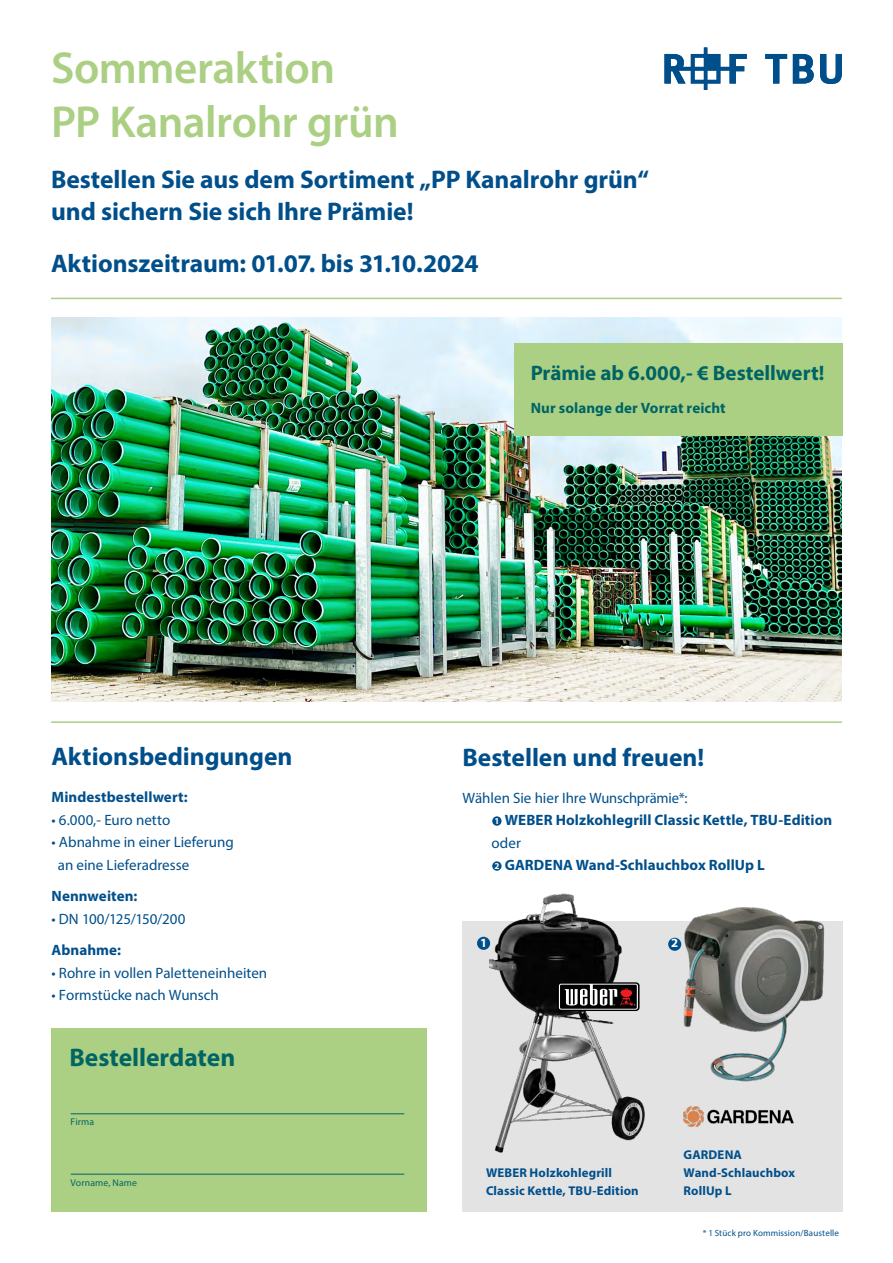
<style>
.page{position:relative;width:893px;height:1263px;background:#fff}
.page>*{position:absolute;margin:0;border:0;box-sizing:border-box;transform-origin:0 0}
.t1{font:600 45px/54px "Myriad Pro";letter-spacing:-.01em;color:#abd084}
.t2{font:700 25.5px/31.5px "Myriad Pro";letter-spacing:-.005em;color:#004f8b}
.t3{font:700 25.5px "Myriad Pro";color:#026564}
.t4{font:700 21px "Myriad Pro";letter-spacing:-.005em;color:#006464}
.t5{font:700 15px/22.5px "Myriad Pro";letter-spacing:.005em;color:#004f8b}
.t6{font:15px/22.5px "Myriad Pro";color:#004f8b}
.t7{font:700 15px "Myriad Pro";letter-spacing:.005em;color:#006464}
.t8{font:700 12.75px/18px "Myriad Pro";letter-spacing:.01em;color:#004f8b}
.t9{font:700 12.6px "Myriad Pro";color:#fff}
.t10{font:9.75px "Myriad Pro";letter-spacing:.015em;color:#026564}
.t11{font:9px "Myriad Pro";letter-spacing:.015em;color:#004f8b}
.s1{font-weight:400}
.s2{font-size:9px;color:#fff}
</style>
<div class="page">
<svg style="left:765px;top:54px;width:22px;height:30px"></svg>
<svg style="left:820px;top:54px;width:22px;height:30px"></svg>
<svg style="left:793px;top:54px;width:21px;height:30px"></svg>
<svg style="left:664px;top:47px;width:83px;height:43px"></svg>
<div style="left:51px;top:1028px;width:376px;height:184px;background:#abd084"></div>
<div style="left:462px;top:922px;width:381px;height:290px;background:#e3e3e3"></div>
<hr style="left:51px;top:298px;width:791px;height:1px;background:#abd084">
<img style="left:51px;top:317px;width:791px;height:385px">
<hr style="left:51px;top:721px;width:791px;height:2px;background:#abd084">
<svg style="left:492px;top:816px;width:10px;height:10px"></svg>
<svg style="left:492px;top:861px;width:10px;height:10px"></svg>
<img style="left:678px;top:907px;width:150px;height:175px">
<div style="left:477px;top:937px;width:13px;height:13px;background:#004f8b;border-radius:50%"></div>
<div style="left:668px;top:938px;width:13px;height:13px;background:#004f8b;border-radius:50%"></div>
<div style="left:514px;top:344px;width:329px;height:92px;background:#abd084"></div>
<img style="left:490px;top:893px;width:166px;height:260px">
<img style="left:683px;top:1106px;width:111px;height:21px">
<svg style="left:557px;top:982px;width:82px;height:29px"></svg>
<hr style="left:71px;top:1174px;width:333px;height:1px;background:#026564">
<hr style="left:71px;top:1113px;width:333px;height:1px;background:#026564">
<h1 class="t1" style="left:51px;top:39px;width:349px">Sommeraktion<br>PP Kanalrohr grün</h1>
<h2 class="t2" style="left:51px;top:163px;width:600px">Bestellen Sie aus dem Sortiment „PP Kanalrohr grün“ und sichern Sie sich Ihre Prämie!</h2>
<h2 class="t2" style="left:51px;top:247px;width:429px">Aktionszeitraum: 01.07. bis 31.10.2024</h2>
<h2 class="t2" style="left:52px;top:740px;width:242px">Aktionsbedingungen</h2>
<p class="t5" style="left:52px;top:785px;width:138px">Mindestbestellwert:</p>
<p class="t6" style="left:52px;top:808px;width:120px">• 6.000,- Euro netto</p>
<p class="t6" style="left:58px;top:831px;width:177px;text-indent:-6px">• Abnahme in einer Lieferung an eine Lieferadresse</p>
<p class="t5" style="left:52px;top:884px;width:88px">Nennweiten:</p>
<p class="t6" style="left:52px;top:907px;width:135px">• DN 100/125/150/200</p>
<p class="t5" style="left:52px;top:938px;width:71px">Abnahme:</p>
<p class="t6" style="left:52px;top:961px;width:217px">• Rohre in vollen Paletteneinheiten</p>
<p class="t6" style="left:52px;top:984px;width:169px">• Formstücke nach Wunsch</p>
<h2 class="t3" style="left:70px;top:1041px;width:167px">Bestellerdaten</h2>
<p class="t10" style="left:71px;top:1116px;width:25px">Firma</p>
<p class="t10" style="left:71px;top:1176px;width:68px">Vorname, Name</p>
<h3 class="t4" style="left:531px;top:360px;width:295px">Prämie ab 6.000,- € Bestellwert!</h3>
<p class="t7" style="left:531px;top:399px;width:197px">Nur solange der Vorrat reicht</p>
<h2 class="t2" style="left:462px;top:741px;width:243px">Bestellen und freuen!</h2>
<p class="t5" style="left:492px;top:786px;width:342px;text-indent:-29px"><span class="s1">Wählen Sie hier Ihre Wunschprämie*:<br></span><span class="s2">1</span> WEBER Holzkohlegrill Classic Kettle, TBU-Edition <span class="s1">oder<br></span><span class="s2">2</span> GARDENA Wand-Schlauchbox RollUp L</p>
<p class="t9" style="left:480px;top:935px;width:8px">1</p>
<p class="t9" style="left:671px;top:935px;width:8px">2</p>
<p class="t8" style="left:486px;top:1163px;width:154px">WEBER Holzkohlegrill<br>Classic Kettle, TBU-Edition</p>
<p class="t8" style="left:684px;top:1145px;width:113px">GARDENA<br>Wand-Schlauchbox<br>RollUp L</p>
<p class="t11" style="left:703px;top:1227px;width:138px">* 1 Stück pro Kommission/Baustelle</p>
</div>
